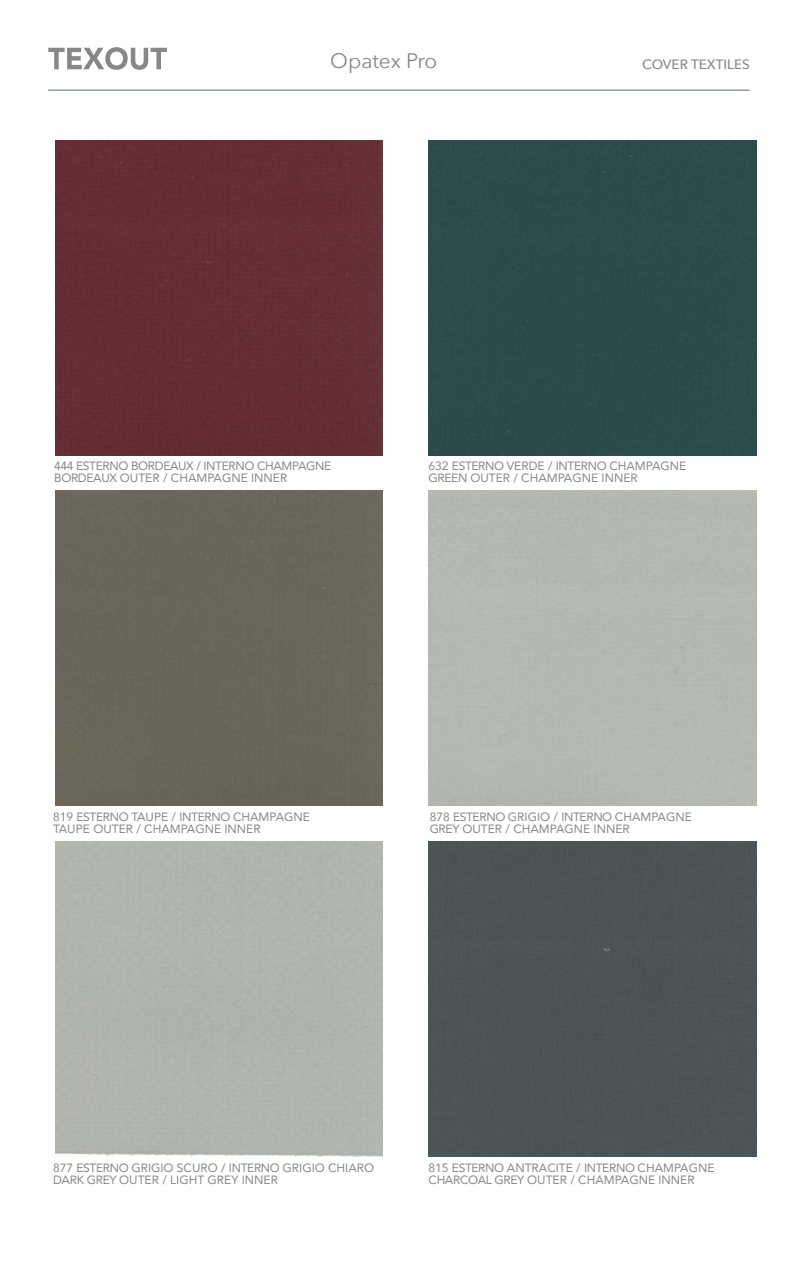
<style>
.page{position:relative;width:808px;height:1263px;background:#fff}
.page>*{position:absolute;margin:0;border:0;box-sizing:border-box;transform-origin:0 0}
.t1{font:21px "Avenir Next";letter-spacing:-.005em;color:#878787}
.t2{font:500 13.5px "Avenir Next";color:#878787}
.t3{font:12px/12px "Avenir";color:#878787}
.t4{font:12px/12px "Avenir";letter-spacing:-.03em;color:#878787}
</style>
<div class="page">
<hr style="left:48px;top:90px;width:701px;height:1px;background:#909c9c">
<svg style="left:48px;top:47px;width:119px;height:23px"></svg>
<div style="left:429px;top:842px;width:327px;height:314px;background:#4b5557"></div>
<div style="left:55px;top:490px;width:327px;height:315px;background:#69655a"></div>
<div style="left:429px;top:141px;width:327px;height:314px;background:#2c4b4a"></div>
<div style="left:55px;top:141px;width:327px;height:314px;background:#652d34"></div>
<h1 class="t1" style="left:330px;top:43px;width:109px">Opatex Pro</h1>
<p class="t2" style="left:642px;top:53px;width:109px">COVER TEXTILES</p>
<p class="t4" style="left:54px;top:459px;width:278px">444 ESTERNO BORDEAUX / INTERNO CHAMPAGNE<br>BORDEAUX OUTER / CHAMPAGNE INNER</p>
<p class="t3" style="left:429px;top:459px;width:259px">632 ESTERNO VERDE / INTERNO CHAMPAGNE<br>GREEN OUTER / CHAMPAGNE INNER</p>
<p class="t3" style="left:53px;top:810px;width:258px">819 ESTERNO TAUPE / INTERNO CHAMPAGNE<br>TAUPE OUTER / CHAMPAGNE INNER</p>
<p class="t3" style="left:430px;top:810px;width:264px">878 ESTERNO GRIGIO / INTERNO CHAMPAGNE<br>GREY OUTER / CHAMPAGNE INNER</p>
<p class="t3" style="left:53px;top:1161px;width:323px">877 ESTERNO GRIGIO SCURO / INTERNO GRIGIO CHIARO<br>DARK GREY OUTER / LIGHT GREY INNER</p>
<p class="t3" style="left:429px;top:1161px;width:287px">815 ESTERNO ANTRACITE / INTERNO CHAMPAGNE<br>CHARCOAL GREY OUTER / CHAMPAGNE INNER</p>
</div>
